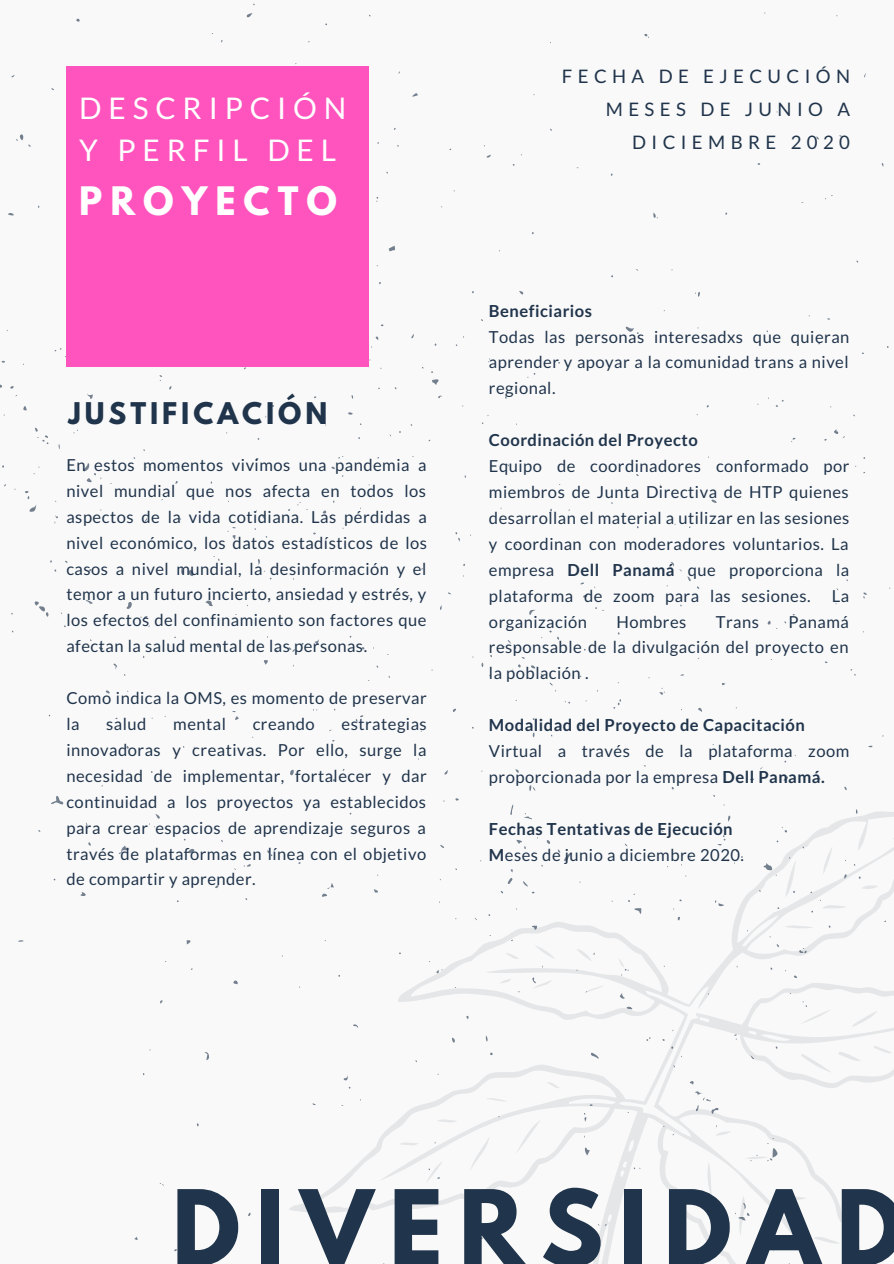
<style>
.page{position:relative;width:894px;height:1264px;background:#fff}
.page>*{position:absolute;margin:0;border:0;box-sizing:border-box;transform-origin:0 0}
.t1{font:700 92.7px "League Spartan";letter-spacing:.17em;color:#20344b}
.t2{font:700 34.8px "League Spartan";letter-spacing:.23em;color:#fff}
.t3{font:29.85px/41.7px "Lato";letter-spacing:.23em;color:#fff}
.t4{font:700 26.55px "League Spartan";letter-spacing:.15em;color:#20344b}
.t5{font:18.6px/32.7px "Lato";letter-spacing:.29em;color:#20344b;text-align:right}
.t6{font:16.5px/26px "Lato";letter-spacing:.03em;color:#20344b;text-align:justify}
.t7{font:700 16.5px/26px "Lato";letter-spacing:.03em;color:#20344b}
.s1{font-weight:700}
.s2{font-weight:400}
</style>
<div class="page">
<svg style="left:198px;top:715px;width:695px;height:548px"></svg>
<svg style="left:784px;top:858px;width:12px;height:40px"></svg>
<svg style="left:735px;top:1195px;width:14px;height:41px"></svg>
<svg style="left:821px;top:845px;width:11px;height:30px"></svg>
<svg style="left:799px;top:1005px;width:31px;height:23px"></svg>
<svg style="left:851px;top:1007px;width:26px;height:23px"></svg>
<div style="left:66px;top:66px;width:302px;height:300px;background:#ff53bd"></div>
<h3 class="t3" style="left:79px;top:87px;width:268px">DESCRIPCIÓN<br>Y PERFIL DEL</h3>
<h2 class="t2" style="left:79px;top:183px;width:259px">PROYECTO</h2>
<h3 class="t4" style="left:68px;top:400px;width:260px">JUSTIFICACIÓN</h3>
<p class="t6" style="left:66px;top:451px;width:362px">En estos momentos vivimos una pandemia a nivel mundial que nos afecta en todos los aspectos de la vida cotidiana. Las pérdidas a nivel económico, los datos estadísticos de los casos a nivel mundial, la desinformación y el temor a un futuro incierto, ansiedad y estrés, y los efectos del confinamiento son factores que afectan la salud mental de las personas.</p>
<p class="t6" style="left:66px;top:684px;width:362px">Como indica la OMS, es momento de preservar la</p>
<p class="t6" style="left:106px;top:710px;width:42px">salud</p>
<p class="t6" style="left:173px;top:710px;width:54px">mental</p>
<p class="t6" style="left:253px;top:710px;width:64px">creando</p>
<p class="t6" style="left:66px;top:710px;width:362px;text-indent:275px">estrategias innovadoras y creativas. Por ello, surge la necesidad de implementar, fortalecer y dar continuidad a los proyectos ya establecidos para crear espacios de aprendizaje seguros a través de plataformas en línea con el objetivo de compartir y aprender.</p>
<p class="t5" style="left:561px;top:60px;width:289px">FECHA DE EJECUCIÓN<br>MESES DE JUNIO A<br>DICIEMBRE 2020</p>
<p class="t7" style="left:489px;top:297px;width:104px">Beneficiarios</p>
<p class="t6" style="left:489px;top:323px;width:362px">Todas las personas interesadxs que quieran aprender y apoyar a la comunidad trans a nivel regional.</p>
<p class="t7" style="left:489px;top:427px;width:210px">Coordinación del Proyecto</p>
<p class="t6" style="left:489px;top:452px;width:362px">Equipo de coordinadores conformado por miembros de Junta Directiva de HTP quienes desarrollan el material a utilizar en las sesiones y coordinan con moderadores voluntarios. La empresa <span class="s1">Dell Panamá</span> que proporciona la plataforma de zoom para las sesiones.</p>
<p class="t6" style="left:831px;top:582px;width:19px">La</p>
<p class="t6" style="left:489px;top:608px;width:99px">organización</p>
<p class="t6" style="left:616px;top:608px;width:72px">Hombres</p>
<p class="t6" style="left:715px;top:608px;width:45px">Trans</p>
<p class="t6" style="left:489px;top:608px;width:361px;text-indent:299px">Panamá responsable de la divulgación del proyecto en la población .</p>
<p class="t7" style="left:489px;top:711px;width:317px">Modalidad del Proyecto de Capacitación</p>
<p class="t6" style="left:489px;top:737px;width:362px">Virtual a través de la plataforma zoom proporcionada por la empresa <span class="s1">Dell Panamá.</span></p>
<p class="t7" style="left:489px;top:815px;width:256px">Fechas Tentativas de Ejecución<br>M<span class="s2">eses de junio a diciembre 2020.</span></p>
<h1 class="t1" style="left:172px;top:1182px;width:734px">DIVERSIDAD</h1>
</div>
